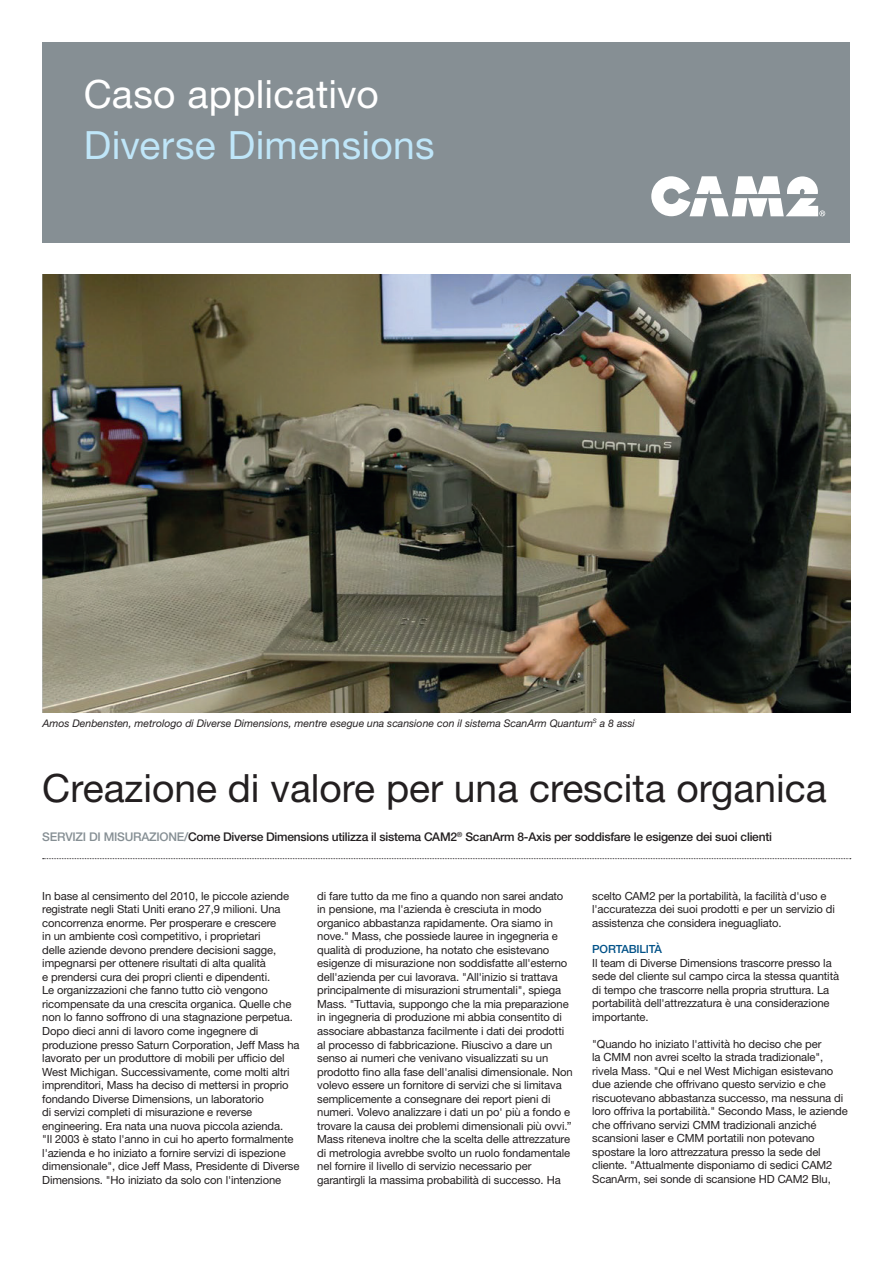
<style>
.page{position:relative;width:893px;height:1263px;background:#fff}
.page>*{position:absolute;margin:0;border:0;box-sizing:border-box;transform-origin:0 0}
.t1{font:39px "Helvetica Neue LTW1 G";color:#231f20}
.t2{font:39px "Helvetica Neue LTW1 G";letter-spacing:.01em;color:#bfe6f9}
.t3{font:39px "Helvetica Neue LTW1 G";letter-spacing:.01em;color:#fff}
.t4{font:500 12px "Helvetica Neue LTW1 G";letter-spacing:-.02em;color:#231f20}
.t5{font:11.25px/13.5px "Helvetica Neue LTW1 G";letter-spacing:-.01em;color:#231f20}
.t6{font:500 11.25px "Helvetica Neue LTW1 G";letter-spacing:-.01em;color:#005187}
.t7{font:italic 10.5px "Helvetica Neue LTW1 G";color:#231f20}
.s1{color:#868f94}
</style>
<div class="page">
<div style="left:42px;top:43px;width:808px;height:200px;background:#868f94"></div>
<svg style="left:43px;top:858px;width:808px;height:1px"></svg>
<img style="left:42px;top:275px;width:808px;height:438px">
<svg style="left:651px;top:176px;width:174px;height:40px"></svg>
<h1 class="t3" style="left:84px;top:70px;width:296px">Caso applicativo</h1>
<h1 class="t2" style="left:84px;top:121px;width:352px">Diverse Dimensions</h1>
<p class="t7" style="left:43px;top:716px;width:594px">Amos Denbensten, metrologo di Diverse Dimensions, mentre esegue una scansione con il sistema ScanArm Quantum<sup>S</sup> a 8 assi</p>
<h1 class="t1" style="left:42px;top:764px;width:786px">Creazione di valore per una crescita organica</h1>
<p class="t4" style="left:42px;top:829px;width:731px"><span class="s1">SERVIZI DI MISURAZIONE/</span>Come Diverse Dimensions utilizza il sistema CAM2<sup>®</sup> ScanArm 8-Axis per soddisfare le esigenze dei suoi clienti</p>
<p class="t5" style="left:42px;top:889px;width:259px">In base al censimento del 2010, le piccole aziende registrate negli Stati Uniti erano 27,9 milioni. Una concorrenza enorme. Per prosperare e crescere<br>in un ambiente così competitivo, i proprietari<br>delle aziende devono prendere decisioni sagge, impegnarsi per ottenere risultati di alta qualità<br>e prendersi cura dei propri clienti e dipendenti.<br>Le organizzazioni che fanno tutto ciò vengono ricompensate da una crescita organica. Quelle che non lo fanno soffrono di una stagnazione perpetua.<br>Dopo dieci anni di lavoro come ingegnere di produzione presso Saturn Corporation, Jeff Mass ha lavorato per un produttore di mobili per ufficio del West Michigan. Successivamente, come molti altri imprenditori, Mass ha deciso di mettersi in proprio fondando Diverse Dimensions, un laboratorio<br>di servizi completi di misurazione e reverse engineering. Era nata una nuova piccola azienda.<br>"Il 2003 è stato l'anno in cui ho aperto formalmente l'azienda e ho iniziato a fornire servizi di ispezione dimensionale", dice Jeff Mass, Presidente di Diverse Dimensions. "Ho iniziato da solo con l'intenzione</p>
<p class="t5" style="left:317px;top:889px;width:257px">di fare tutto da me fino a quando non sarei andato in pensione, ma l'azienda è cresciuta in modo organico abbastanza rapidamente. Ora siamo in nove." Mass, che possiede lauree in ingegneria e qualità di produzione, ha notato che esistevano esigenze di misurazione non soddisfatte all'esterno dell'azienda per cui lavorava. "All'inizio si trattava principalmente di misurazioni strumentali", spiega Mass. "Tuttavia, suppongo che la mia preparazione in ingegneria di produzione mi abbia consentito di associare abbastanza facilmente i dati dei prodotti al processo di fabbricazione. Riuscivo a dare un senso ai numeri che venivano visualizzati su un prodotto fino alla fase dell'analisi dimensionale. Non volevo essere un fornitore di servizi che si limitava semplicemente a consegnare dei report pieni di numeri. Volevo analizzare i dati un po' più a fondo e trovare la causa dei problemi dimensionali più ovvi.” Mass riteneva inoltre che la scelta delle attrezzature di metrologia avrebbe svolto un ruolo fondamentale nel fornire il livello di servizio necessario per garantirgli la massima probabilità di successo. Ha</p>
<p class="t5" style="left:592px;top:889px;width:244px">scelto CAM2 per la portabilità, la facilità d'uso e l'accuratezza dei suoi prodotti e per un servizio di assistenza che considera ineguagliato.</p>
<p class="t6" style="left:592px;top:942px;width:71px">PORTABILITÀ</p>
<p class="t5" style="left:592px;top:956px;width:248px">Il team di Diverse Dimensions trascorre presso la sede del cliente sul campo circa la stessa quantità di tempo che trascorre nella propria struttura. La portabilità dell'attrezzatura è una considerazione importante.</p>
<p class="t5" style="left:592px;top:1037px;width:257px">"Quando ho iniziato l'attività ho deciso che per<br>la CMM non avrei scelto la strada tradizionale", rivela Mass. "Qui e nel West Michigan esistevano due aziende che offrivano questo servizio e che riscuotevano abbastanza successo, ma nessuna di loro offriva la portabilità." Secondo Mass, le aziende che offrivano servizi CMM tradizionali anziché scansioni laser e CMM portatili non potevano spostare la loro attrezzatura presso la sede del cliente. "Attualmente disponiamo di sedici CAM2<br>ScanArm, sei sonde di scansione HD CAM2 Blu,</p>
</div>
